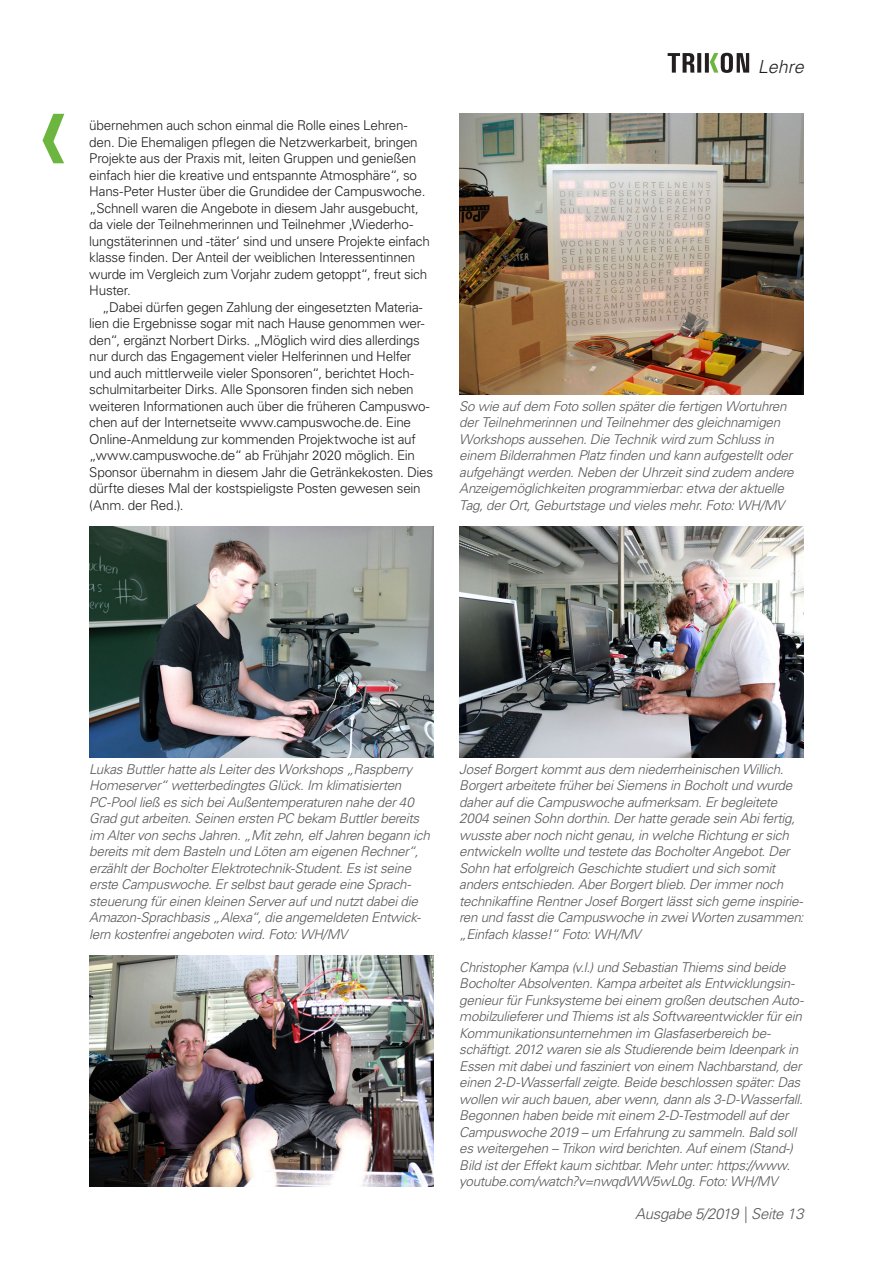
<style>
.page{position:relative;width:893px;height:1263px;background:#fff}
.page>*{position:absolute;margin:0;border:0;box-sizing:border-box;transform-origin:0 0}
.t1{font:italic 300 18px "Univers LT Std";color:#231f20}
.t2{font:italic 300 15px "Univers LT Std";letter-spacing:-.025em;color:#57585a}
.t3{font:italic 300 13.5px/16.5px "Univers LT Std";letter-spacing:-.02em;color:#57585a}
.t4{font:300 13.5px/16.5px "Univers LT Std";letter-spacing:-.02em;color:#231f20}
</style>
<div class="page">
<svg style="left:668px;top:53px;width:81px;height:20px"></svg>
<img style="left:459px;top:114px;width:345px;height:280px">
<img style="left:89px;top:526px;width:345px;height:231px">
<img style="left:459px;top:526px;width:345px;height:231px">
<img style="left:89px;top:955px;width:345px;height:231px">
<svg style="left:43px;top:114px;width:21px;height:49px"></svg>
<p class="t4" style="left:89px;top:117px;width:342px">übernehmen auch schon einmal die Rolle eines Lehren&shy;den. Die Ehemaligen pflegen die Netzwerkarbeit, bringen Projekte aus der Praxis mit, leiten Gruppen und genießen einfach hier die kreative und entspannte Atmosphäre“, so Hans-Peter Huster über die Grundidee der Campuswoche. „Schnell waren die Angebote in diesem Jahr ausgebucht, da viele der Teilnehmerinnen und Teilnehmer ‚Wiederho&shy;lungstäterinnen und -täter‘ sind und unsere Projekte einfach klasse finden. Der Anteil der weiblichen Interessentinnen wurde im Vergleich zum Vorjahr zudem getoppt“, freut sich Huster.</p>
<p class="t4" style="left:89px;top:299px;width:345px;text-indent:13px">„Dabei dürfen gegen Zahlung der eingesetzten Materia&shy;lien die Ergebnisse sogar mit nach Hause genommen wer&shy;den“, ergänzt Norbert Dirks. „Möglich wird dies allerdings nur durch das Engagement vieler Helferinnen und Helfer und auch mittlerweile vieler Sponsoren“, berichtet Hoch&shy;schulmitarbeiter Dirks. Alle Sponsoren finden sich neben weiteren Informationen auch über die früheren Campuswo&shy;chen auf der Internetseite www.campuswoche.de. Eine Online-Anmeldung zur kommenden Projektwoche ist auf „www.campuswoche.de“ ab Frühjahr 2020 möglich. Ein Sponsor übernahm in diesem Jahr die Getränkekosten. Dies dürfte dieses Mal der kostspieligste Posten gewesen sein (Anm. der Red.).</p>
<h1 class="t1" style="left:758px;top:56px;width:48px">Lehre</h1>
<p class="t3" style="left:459px;top:398px;width:336px">So wie auf dem Foto sollen später die fertigen Wortuhren der Teilnehmerinnen und Teilnehmer des gleichnamigen Workshops aussehen. Die Technik wird zum Schluss in einem Bilderrahmen Platz finden und kann aufgestellt oder aufgehängt werden. Neben der Uhrzeit sind zudem andere Anzeigemöglichkeiten programmierbar: etwa der aktuelle Tag, der Ort, Geburtstage und vieles mehr. Foto: WH/MV</p>
<p class="t3" style="left:89px;top:761px;width:342px">Lukas Buttler hatte als Leiter des Workshops „Raspberry Homeserver“ wetterbedingtes Glück. Im klimatisierten PC-Pool ließ es sich bei Außentemperaturen nahe der 40<br>Grad gut arbeiten. Seinen ersten PC bekam Buttler bereits im Alter von sechs Jahren. „Mit zehn, elf Jahren begann ich bereits mit dem Basteln und Löten am eigenen Rechner“, erzählt der Bocholter Elektrotechnik-Student. Es ist seine erste Campuswoche. Er selbst baut gerade eine Sprach&shy;steuerung für einen kleinen Server auf und nutzt dabei die Amazon-Sprachbasis „Alexa“, die angemeldeten Entwick&shy;lern kostenfrei angeboten wird. Foto: WH/MV</p>
<p class="t3" style="left:459px;top:761px;width:346px">Josef Borgert kommt aus dem niederrheinischen Willich.<br>Borgert arbeitete früher bei Siemens in Bocholt und wurde daher auf die Campuswoche aufmerksam. Er begleitete 2004 seinen Sohn dorthin. Der hatte gerade sein Abi fertig, wusste aber noch nicht genau, in welche Richtung er sich entwickeln wollte und testete das Bocholter Angebot. Der Sohn hat erfolgreich Geschichte studiert und sich somit anders entschieden. Aber Borgert blieb. Der immer noch technikaffine Rentner Josef Borgert lässt sich gerne inspirie&shy;ren und fasst die Campuswoche in zwei Worten zusammen: „Einfach klasse!“ Foto: WH/MV</p>
<p class="t3" style="left:459px;top:959px;width:346px">Christopher Kampa (v.l.) und Sebastian Thiems sind beide Bocholter Absolventen. Kampa arbeitet als Entwicklungsin&shy;genieur für Funksysteme bei einem großen deutschen Auto&shy;mobilzulieferer und Thiems ist als Softwareentwickler für ein Kommunikationsunternehmen im Glasfaserbereich be&shy;schäftigt. 2012 waren sie als Studierende beim Ideenpark in Essen mit dabei und fasziniert von einem Nachbarstand, der einen 2-D-Wasserfall zeigte. Beide beschlossen später: Das wollen wir auch bauen, aber wenn, dann als 3-D-Wasserfall.<br>Begonnen haben beide mit einem 2-D-Testmodell auf der Campuswoche 2019 – um Erfahrung zu sammeln. Bald soll es weitergehen – Trikon wird berichten. Auf einem (Stand-)<br>Bild ist der Effekt kaum sichtbar. Mehr unter: https://www. youtube.com/watch?v=nwqdWW5wL0g. Foto: WH/MV</p>
<p class="t2" style="left:635px;top:1205px;width:170px">Ausgabe 5/2019 | Seite 13</p>
</div>
